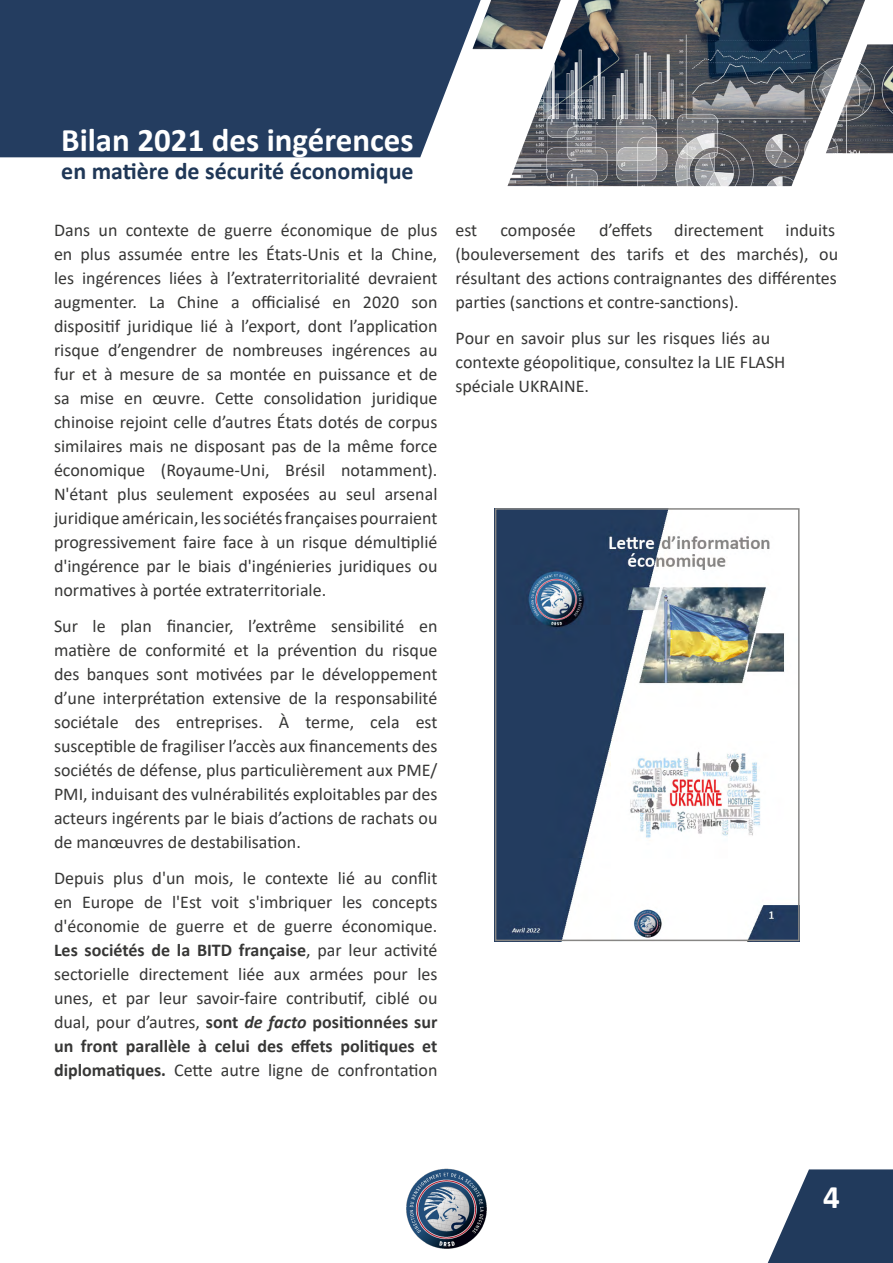
<style>
.page{position:relative;width:893px;height:1263px;background:#fff}
.page>*{position:absolute;margin:0;border:0;box-sizing:border-box;transform-origin:0 0}
.t1{font:700 33px "Calibri";color:#fff}
.t2{font:700 24px "Calibri";color:#1f3757}
.t3{font:18px/24px "Calibri";color:#373736;text-align:justify}
.s1{font-weight:700}
.s2{font-weight:700;font-style:italic}
</style>
<div class="page">
<img style="left:406px;top:1168px;width:81px;height:81px">
<div style="left:0;top:0;width:473px;height:157px;background:#243d60"></div>
<svg style="left:768px;top:1169px;width:125px;height:94px"></svg>
<img style="left:498px;top:511px;width:299px;height:427px">
<img style="left:473px;top:0;width:420px;height:186px">
<div style="left:495px;top:508px;width:305px;height:433px;border:2px solid #878684"></div>
<h1 class="t1" style="left:61px;top:116px;width:354px">Bilan 2021 des ingérences</h1>
<h2 class="t2" style="left:61px;top:154px;width:354px">en matière de sécurité économique</h2>
<p class="t3" style="left:54px;top:218px;width:385px">Dans un contexte de guerre économique de plus en plus assumée entre les États-Unis et la Chine, les ingérences liées à l’extraterritorialité devraient augmenter. La Chine a officialisé en 2020 son dispositif juridique lié à l’export, dont l’application risque d’engendrer de nombreuses ingérences au fur et à mesure de sa montée en puissance et de sa mise en œuvre. Cette consolidation juridique chinoise rejoint celle d’autres États dotés de corpus similaires mais ne disposant pas de la même force économique (Royaume-Uni, Brésil notamment).<br>N'étant plus seulement exposées au seul arsenal juridique américain, les sociétés françaises pourraient progressivement faire face à un risque démultiplié d'ingérence par le biais d'ingénieries juridiques ou normatives à portée extraterritoriale.</p>
<p class="t3" style="left:54px;top:614px;width:385px">Sur le plan financier, l’extrême sensibilité en matière de conformité et la prévention du risque des banques sont motivées par le développement d’une interprétation extensive de la responsabilité sociétale des entreprises. À terme, cela est susceptible de fragiliser l’accès aux financements des sociétés de défense, plus particulièrement aux PME/ PMI, induisant des vulnérabilités exploitables par des acteurs ingérents par le biais d’actions de rachats ou de manœuvres de destabilisation.</p>
<p class="t3" style="left:54px;top:866px;width:385px">Depuis plus d'un mois, le contexte lié au conflit en Europe de l'Est voit s'imbriquer les concepts d'économie de guerre et de guerre économique.<br><span class="s1">Les sociétés de la BITD française</span>, par leur activité sectorielle directement liée aux armées pour les unes, et par leur savoir-faire contributif, ciblé ou dual, pour d’autres, <span class="s1">sont</span> <span class="s2">de facto</span> <span class="s1">positionnées sur un front parallèle à celui des effets politiques et diplomatiques.</span> Cette autre ligne de confrontation</p>
<p class="t3" style="left:455px;top:218px;width:23px">est</p>
<p class="t3" style="left:500px;top:218px;width:77px">composée</p>
<p class="t3" style="left:455px;top:218px;width:384px;text-align:left;text-indent:144px">d’effets directement induits (bouleversement des tarifs et des marchés), ou résultant des actions contraignantes des différentes parties (sanctions et contre-sanctions).</p>
<p class="t3" style="left:455px;top:326px;width:331px;text-align:left">Pour en savoir plus sur les risques liés au contexte géopolitique, consultez la LIE FLASH spéciale UKRAINE.</p>
<h1 class="t1" style="left:823px;top:1174px;width:18px">4</h1>
</div>
